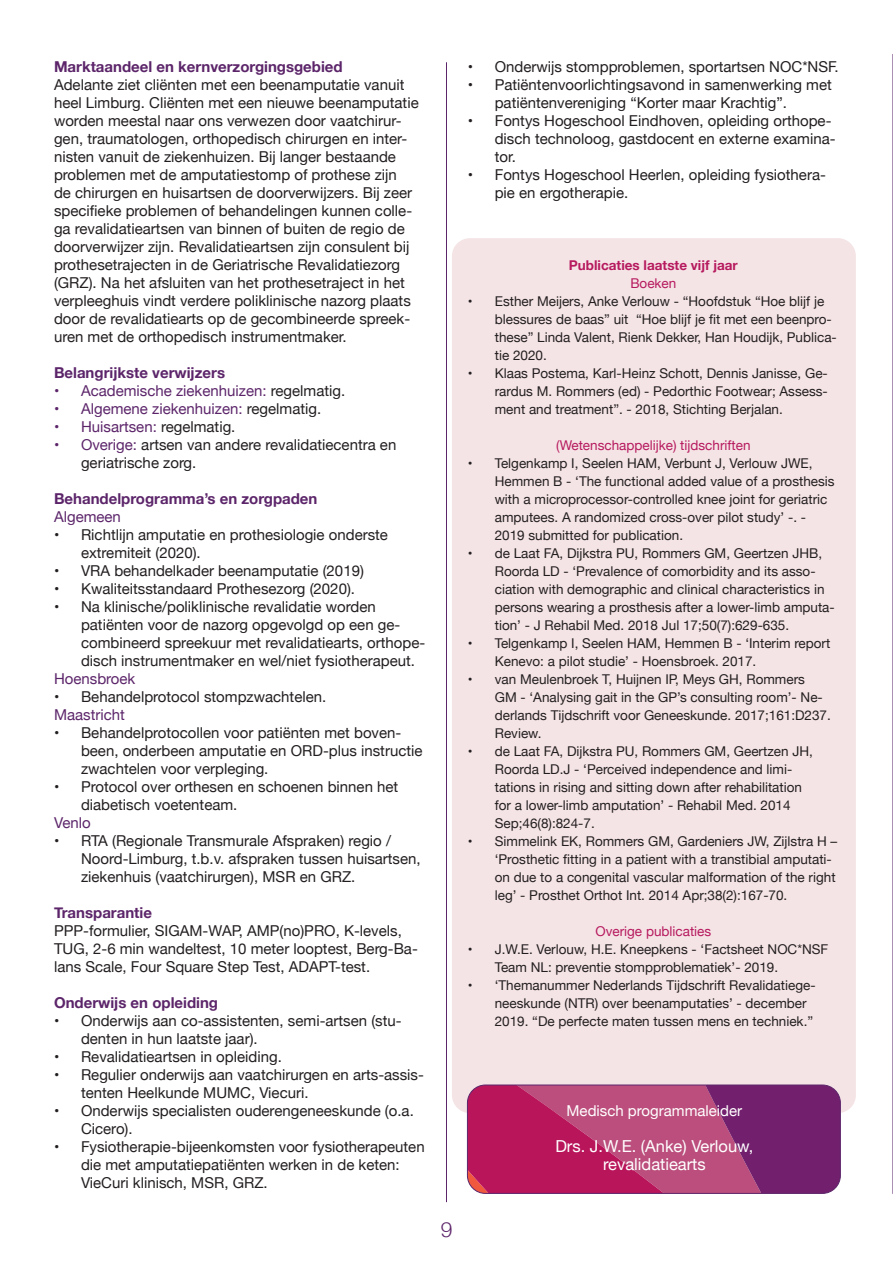
<style>
.page{position:relative;width:893px;height:1263px;background:#fff}
.page>*{position:absolute;margin:0;border:0;box-sizing:border-box;transform-origin:0 0}
.t1{font:300 21px "Helvetica Neue";color:#5c256a}
.t2{font:16.5px/18px "Helvetica Neue";color:#fff;text-align:center}
.t3{font:15px/18px "Helvetica Neue";color:#231f20}
.t4{font:15px "Helvetica Neue";color:#5c256a}
.t5{font:700 15px "Helvetica Neue";color:#5c256a}
.t6{font:15px "Helvetica Neue";color:#fff}
.t7{font:13.5px/18px "Helvetica Neue";color:#231f20}
.t8{font:13.5px "Helvetica Neue";color:#b61a5e}
.t9{font:700 13.5px "Helvetica Neue";color:#b61a5e}
.s1{color:#231f20}
.s2{color:#5c256a}
</style>
<div class="page">
<hr style="left:892px;top:54px;width:1px;height:1140px;background:#5c256a">
<hr style="left:446px;top:62px;width:1px;height:1140px;background:#5c256a">
<div style="left:452px;top:238px;width:404px;height:875px;background:#f5e4e6;border-radius:18px"></div>
<svg style="left:467px;top:1085px;width:373px;height:108px;background:#a52f6e"></svg>
<div style="left:467px;top:1085px;width:373px;height:108px;border:1px solid #5c256a;border-radius:18px"></div>
<p class="t5" style="left:54px;top:55px;width:290px">Marktaandeel en kernverzorgingsgebied</p>
<p class="t3" style="left:54px;top:77px;width:366px">Adelante ziet cliënten met een beenamputatie vanuit heel Limburg. Cliënten met een nieuwe beenamputatie worden meestal naar ons verwezen door vaatchirur&shy;gen, traumatologen, orthopedisch chirurgen en inter&shy;nisten vanuit de ziekenhuizen. Bij langer bestaande problemen met de amputatiestomp of prothese zijn<br>de chirurgen en huisartsen de doorverwijzers. Bij zeer specifieke problemen of behandelingen kunnen colle&shy;ga revalidatieartsen van binnen of buiten de regio de doorverwijzer zijn. Revalidatieartsen zijn consulent bij prothesetrajecten in de Geriatrische Revalidatiezorg (GRZ). Na het afsluiten van het prothesetraject in het verpleeghuis vindt verdere poliklinische nazorg plaats door de revalidatiearts op de gecombineerde spreek&shy;uren met de orthopedisch instrumentmaker.</p>
<p class="t5" style="left:54px;top:361px;width:173px">Belangrijkste verwijzers</p>
<p class="t4" style="left:54px;top:380px;width:293px">• Academische ziekenhuizen: <span class="s1">regelmatig.</span></p>
<p class="t4" style="left:54px;top:398px;width:269px">• Algemene ziekenhuizen: <span class="s1">regelmatig.</span></p>
<p class="t4" style="left:54px;top:416px;width:183px">• Huisartsen: <span class="s1">regelmatig.</span></p>
<p class="t3" style="left:81px;top:437px;width:317px;text-indent:-27px"><span class="s2">• Overige:</span> artsen van andere revalidatiecentra en geriatrische zorg.</p>
<p class="t5" style="left:54px;top:487px;width:265px">Behandelprogramma’s en zorgpaden</p>
<p class="t4" style="left:54px;top:506px;width:68px">Algemeen</p>
<p class="t3" style="left:81px;top:527px;width:309px;text-indent:-27px">• Richtlijn amputatie en prothesiologie onderste extremiteit (2020).</p>
<p class="t3" style="left:54px;top:563px;width:311px">• VRA behandelkader beenamputatie (2019)</p>
<p class="t3" style="left:54px;top:581px;width:303px">• Kwaliteitsstandaard Prothesezorg (2020).</p>
<p class="t3" style="left:81px;top:599px;width:346px;text-indent:-27px">• Na klinische/poliklinische revalidatie worden patiënten voor de nazorg opgevolgd op een ge&shy;combineerd spreekuur met revalidatiearts, orthope&shy;disch instrumentmaker en wel/niet fysiotherapeut.</p>
<p class="t4" style="left:54px;top:668px;width:83px">Hoensbroek</p>
<p class="t3" style="left:54px;top:689px;width:274px">• Behandelprotocol stompzwachtelen.</p>
<p class="t4" style="left:54px;top:704px;width:72px">Maastricht</p>
<p class="t3" style="left:81px;top:725px;width:343px;text-indent:-27px">• Behandelprotocollen voor patiënten met boven&shy;been, onderbeen amputatie en ORD-plus instructie zwachtelen voor verpleging.</p>
<p class="t3" style="left:81px;top:779px;width:319px;text-indent:-27px">• Protocol over orthesen en schoenen binnen het diabetisch voetenteam.</p>
<p class="t4" style="left:54px;top:812px;width:38px">Venlo</p>
<p class="t3" style="left:81px;top:833px;width:341px;text-indent:-27px">• RTA (Regionale Transmurale Afspraken) regio /<br>Noord-Limburg, t.b.v. afspraken tussen huisartsen, ziekenhuis (vaatchirurgen), MSR en GRZ.</p>
<p class="t5" style="left:54px;top:901px;width:100px">Transparantie</p>
<p class="t3" style="left:54px;top:923px;width:365px">PPP-formulier, SIGAM-WAP, AMP(no)PRO, K-levels,<br>TUG, 2-6 min wandeltest, 10 meter looptest, Berg-Ba&shy;lans Scale, Four Square Step Test, ADAPT-test.</p>
<p class="t5" style="left:54px;top:991px;width:166px">Onderwijs en opleiding</p>
<p class="t3" style="left:81px;top:1013px;width:322px;text-indent:-27px">• Onderwijs aan co-assistenten, semi-artsen (stu&shy;denten in hun laatste jaar).</p>
<p class="t3" style="left:54px;top:1049px;width:229px">• Revalidatieartsen in opleiding.</p>
<p class="t3" style="left:81px;top:1067px;width:344px;text-indent:-27px">• Regulier onderwijs aan vaatchirurgen en arts-assis&shy;tenten Heelkunde MUMC, Viecuri.</p>
<p class="t3" style="left:81px;top:1103px;width:334px;text-indent:-27px">• Onderwijs specialisten ouderengeneeskunde (o.a.<br>Cicero).</p>
<p class="t3" style="left:81px;top:1139px;width:345px;text-indent:-27px">• Fysiotherapie-bijeenkomsten voor fysiotherapeuten die met amputatiepatiënten werken in de keten:<br>VieCuri klinisch, MSR, GRZ.</p>
<p class="t3" style="left:468px;top:59px;width:372px">• Onderwijs stompproblemen, sportartsen NOC*NSF.</p>
<p class="t3" style="left:495px;top:77px;width:339px;text-indent:-27px">• Patiëntenvoorlichtingsavond in samenwerking met patiëntenvereniging “Korter maar Krachtig”.</p>
<p class="t3" style="left:495px;top:113px;width:342px;text-indent:-27px">• Fontys Hogeschool Eindhoven, opleiding orthope&shy;disch technoloog, gastdocent en externe examina&shy;tor.</p>
<p class="t3" style="left:495px;top:167px;width:333px;text-indent:-27px">• Fontys Hogeschool Heerlen, opleiding fysiothera&shy;pie en ergotherapie.</p>
<p class="t9" style="left:569px;top:255px;width:170px">Publicaties laatste vijf jaar</p>
<p class="t8" style="left:630px;top:273px;width:48px">Boeken</p>
<p class="t7" style="left:495px;top:293px;width:344px;text-indent:-27px">• Esther Meijers, Anke Verlouw - “Hoofdstuk “Hoe blijf je blessures de baas” uit “Hoe blijf je fit met een beenpro&shy;these” Linda Valent, Rienk Dekker, Han Houdijk, Publica&shy;tie 2020.</p>
<p class="t7" style="left:495px;top:365px;width:335px;text-align:justify;text-indent:-27px">• Klaas Postema, Karl-Heinz Schott, Dennis Janisse, Ge&shy;rardus M. Rommers (ed) - Pedorthic Footwear; Assess&shy;ment and treatment”. - 2018, Stichting Berjalan.</p>
<p class="t8" style="left:556px;top:435px;width:196px">(Wetenschappelijke) tijdschriften</p>
<p class="t7" style="left:495px;top:455px;width:341px;text-indent:-27px">• Telgenkamp I, Seelen HAM, Verbunt J, Verlouw JWE, Hemmen B - ‘The functional added value of a prosthesis with a microprocessor-controlled knee joint for geriatric amputees. A randomized cross-over pilot study’ -. - 2019 submitted for publication.</p>
<p class="t7" style="left:495px;top:545px;width:342px;text-indent:-27px">• de Laat FA, Dijkstra PU, Rommers GM, Geertzen JHB, Roorda LD - ‘Prevalence of comorbidity and its asso&shy;ciation with demographic and clinical characteristics in persons wearing a prosthesis after a lower-limb amputa&shy;tion’ - J Rehabil Med. 2018 Jul 17;50(7):629-635.</p>
<p class="t7" style="left:495px;top:635px;width:337px;text-indent:-27px">• Telgenkamp I, Seelen HAM, Hemmen B - ‘Interim report<br>Kenevo: a pilot studie’ - Hoensbroek. 2017.</p>
<p class="t7" style="left:495px;top:671px;width:338px;text-indent:-27px">• van Meulenbroek T, Huijnen IP, Meys GH, Rommers<br>GM - ‘Analysing gait in the GP’s consulting room’- Ne&shy;derlands Tijdschrift voor Geneeskunde. 2017;161:D237.<br>Review.</p>
<p class="t7" style="left:495px;top:743px;width:320px;text-indent:-27px">• de Laat FA, Dijkstra PU, Rommers GM, Geertzen JH, Roorda LD.J - ‘Perceived independence and limi&shy;tations in rising and sitting down after rehabilitation for a lower-limb amputation’ - Rehabil Med. 2014<br>Sep;46(8):824-7.</p>
<p class="t7" style="left:495px;top:833px;width:344px;text-indent:-27px">• Simmelink EK, Rommers GM, Gardeniers JW, Zijlstra H – ‘Prosthetic fitting in a patient with a transtibial amputati&shy;on due to a congenital vascular malformation of the right leg’ - Prosthet Orthot Int. 2014 Apr;38(2):167-70.</p>
<p class="t8" style="left:595px;top:921px;width:117px">Overige publicaties</p>
<p class="t7" style="left:495px;top:941px;width:335px;text-indent:-27px">• J.W.E. Verlouw, H.E. Kneepkens - ‘Factsheet NOC*NSF<br>Team NL: preventie stompproblematiek’- 2019.</p>
<p class="t7" style="left:495px;top:977px;width:322px;text-indent:-27px">• ‘Themanummer Nederlands Tijdschrift Revalidatiege&shy;neeskunde (NTR) over beenamputaties’ - december<br>2019. “De perfecte maten tussen mens en techniek.”</p>
<h1 class="t1" style="left:441px;top:1213px;width:13px">9</h1>
<p class="t6" style="left:567px;top:1100px;width:177px">Medisch programmaleider</p>
<p class="t2" style="left:555px;top:1138px;width:200px">Drs. J.W.E. (Anke) Verlouw, revalidatiearts</p>
</div>
